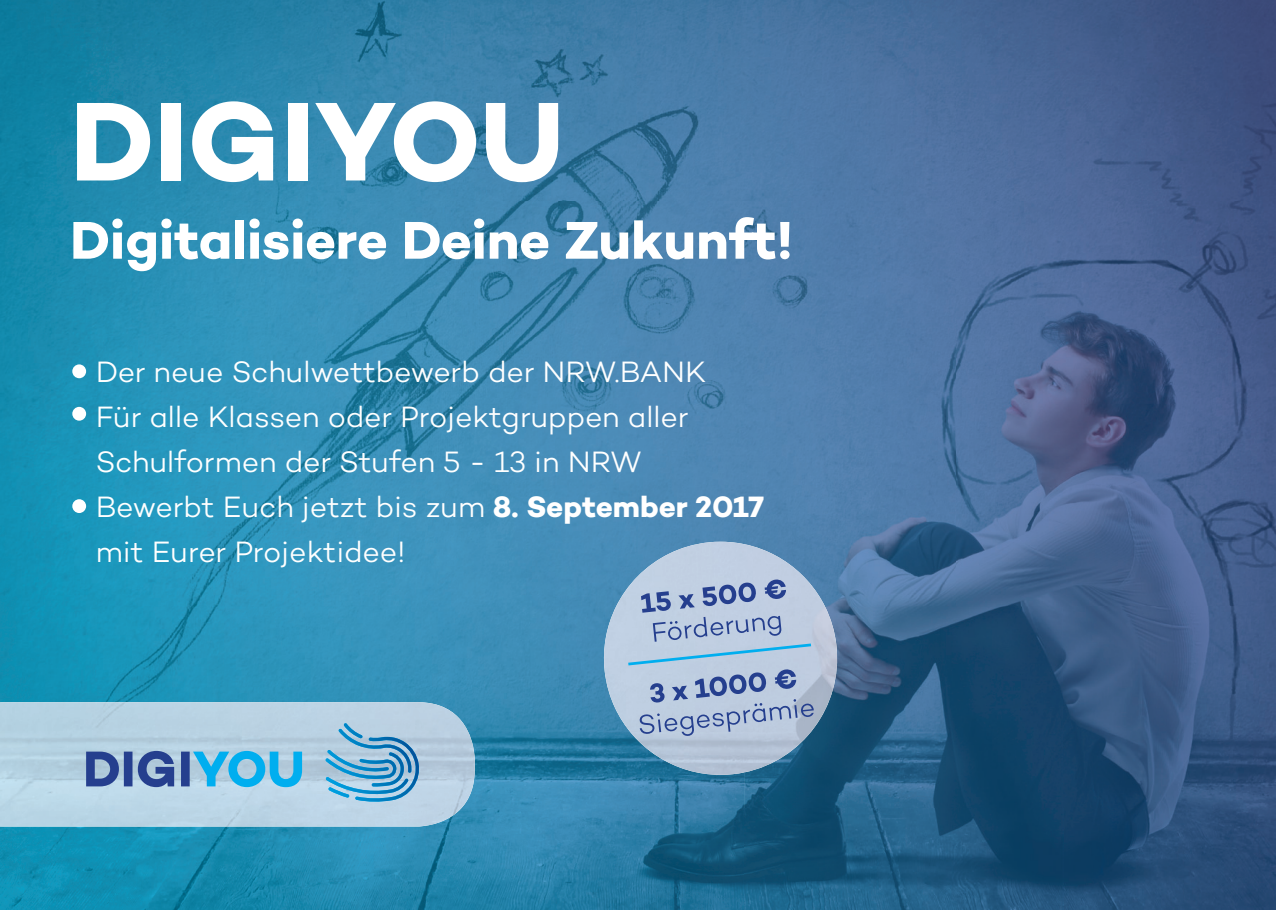
<style>
.page{position:relative;width:1276px;height:910px;background:#fff}
.page>*{position:absolute;margin:0;border:0;box-sizing:border-box;transform-origin:0 0}
.t1{font:114px "Campton Bold DEMO";color:#fff}
.t2{font:54px "Campton Bold DEMO";color:#fff}
.t3{font:30px/45px "Campton Light DEMO";letter-spacing:-.005em;color:#fff}
.s1{font-family:"Campton Bold DEMO"}
</style>
<div class="page">
<img style="left:0;top:0;width:1276px;height:607px">
<img style="left:0;top:607px;width:598px;height:101px">
<img style="left:744px;top:607px;width:532px;height:303px">
<img style="left:425px;top:708px;width:319px;height:202px">
<img style="left:0;top:826px;width:425px;height:84px">
<img style="left:0;top:702px;width:475px;height:124px">
<svg style="left:86px;top:751px;width:216px;height:36px;background:#609ecc"></svg>
<svg style="left:326px;top:723px;width:94px;height:79px;background:#81b6d6"></svg>
<div style="left:72px;top:364px;width:14px;height:14px;background:#fff;border-radius:50%"></div>
<div style="left:72px;top:407px;width:14px;height:14px;background:#fff;border-radius:50%"></div>
<div style="left:72px;top:499px;width:14px;height:14px;background:#fff;border-radius:50%"></div>
<img style="left:598px;top:542px;width:245px;height:233px">
<svg style="left:625px;top:579px;width:189px;height:157px;background:#a6bad5"></svg>
<h1 class="t1" style="left:70px;top:76px;width:495px">DIGIYOU</h1>
<h2 class="t2" style="left:70px;top:209px;width:724px">Digitalisiere Deine Zukunft!</h2>
<p class="t3" style="left:96px;top:350px;width:670px">Der neue Schulwettbewerb der NRW.BANK<br>Für alle Klassen oder Projektgruppen aller Schulformen der Stufen 5 - 13 in NRW Bewerbt Euch jetzt bis zum <span class="s1">8. September 2017 </span>mit Eurer Projektidee!</p>
</div>
